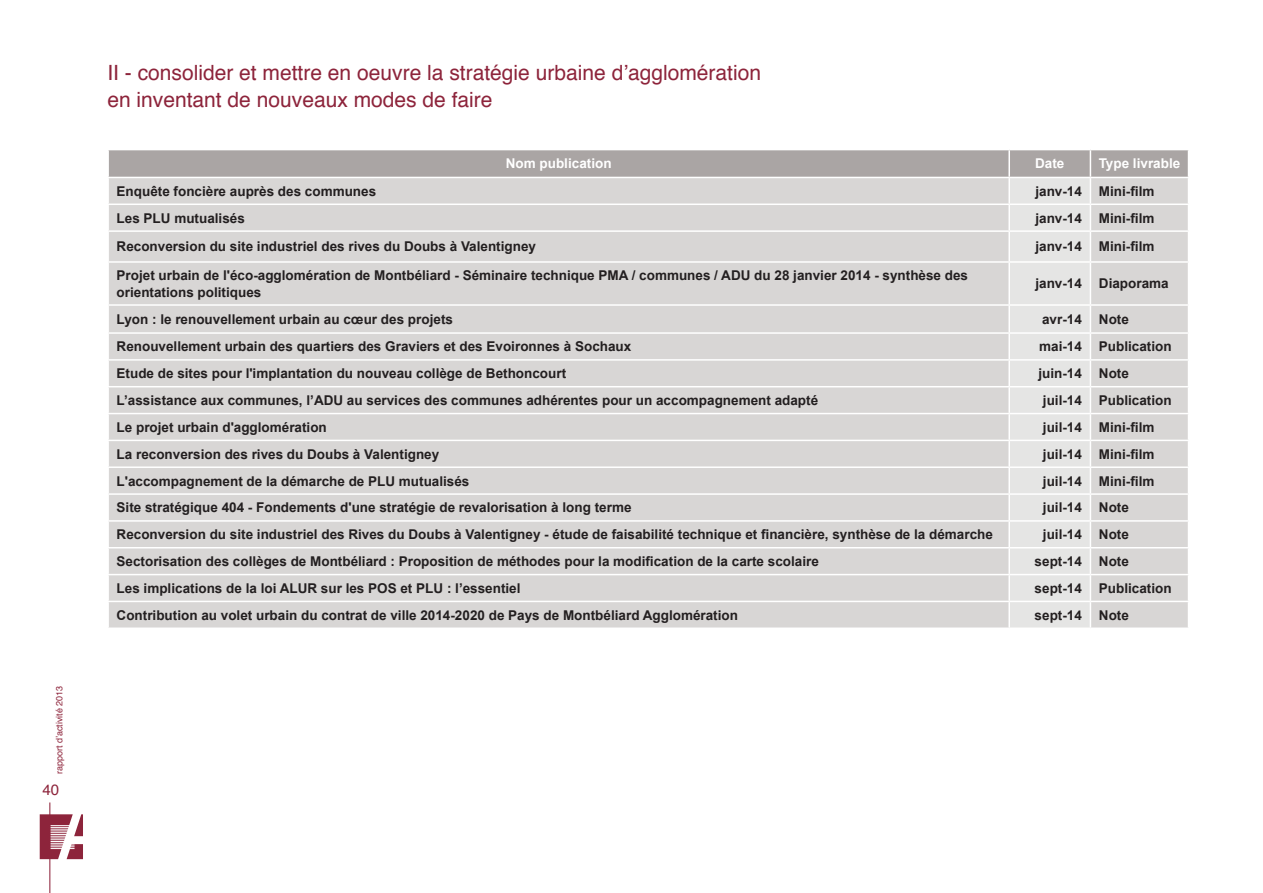
<style>
.page{position:relative;width:1263px;height:893px;background:#fff}
.page>*{position:absolute;margin:0;border:0;box-sizing:border-box;transform-origin:0 0}
.Titre_Partie_-_Somma{font:21px/27px "Helvetica";color:#8d243b}
.t1{font:15px "Helvetica";color:#8d243b}
.t2{font:700 13.5px/16.2px "Arial";color:#231f20}
.t3{font:700 13.5px "Arial";color:#fff}
.t4{font:9px "Helvetica";color:#8d243b}
</style>
<div class="page">
<svg style="left:40px;top:814px;width:43px;height:45px"></svg>
<hr style="left:49px;top:802px;width:1px;height:91px;background:#8d243b">
<svg style="left:108px;top:150px;width:1081px;height:478px;background:#d8d6d5"></svg>
<p class="t4" style="left:52px;top:774px;width:90px;rotate:-90deg">rapport d’activité 2013</p>
<p class="t1" style="left:42px;top:778px;width:18px">40</p>
<p class="Titre_Partie_-_Somma" style="left:107px;top:59px;width:655px">II - consolider et mettre en oeuvre la stratégie urbaine d’agglomération en inventant de nouveaux modes de faire</p>
<p class="t3" style="left:506px;top:155px;width:107px">Nom publication</p>
<p class="t3" style="left:1035px;top:155px;width:31px">Date</p>
<p class="t3" style="left:1099px;top:155px;width:83px">Type livrable</p>
<p class="t2" style="left:117px;top:183px;width:261px">Enquête foncière auprès des communes</p>
<p class="t2" style="left:1035px;top:183px;width:48px">janv-14</p>
<p class="t2" style="left:1099px;top:183px;width:57px">Mini-film</p>
<p class="t2" style="left:117px;top:210px;width:130px">Les PLU mutualisés</p>
<p class="t2" style="left:1035px;top:210px;width:48px">janv-14</p>
<p class="t2" style="left:1099px;top:210px;width:57px">Mini-film</p>
<p class="t2" style="left:117px;top:239px;width:421px">Reconversion du site industriel des rives du Doubs à Valentigney</p>
<p class="t2" style="left:1035px;top:239px;width:48px">janv-14</p>
<p class="t2" style="left:1099px;top:239px;width:57px">Mini-film</p>
<p class="t2" style="left:117px;top:268px;width:853px">Projet urbain de l'éco-agglomération de Montbéliard - Séminaire technique PMA / communes / ADU du 28 janvier 2014 - synthèse des orientations politiques</p>
<p class="t2" style="left:1035px;top:276px;width:48px">janv-14</p>
<p class="t2" style="left:1099px;top:276px;width:71px">Diaporama</p>
<p class="t2" style="left:117px;top:312px;width:338px">Lyon : le renouvellement urbain au cœur des projets</p>
<p class="t2" style="left:1042px;top:312px;width:41px">avr-14</p>
<p class="t2" style="left:1099px;top:312px;width:31px">Note</p>
<p class="t2" style="left:117px;top:339px;width:516px">Renouvellement urbain des quartiers des Graviers et des Evoironnes à Sochaux</p>
<p class="t2" style="left:1039px;top:339px;width:44px">mai-14</p>
<p class="t2" style="left:1099px;top:339px;width:74px">Publication</p>
<p class="t2" style="left:117px;top:366px;width:451px">Etude de sites pour l'implantation du nouveau collège de Bethoncourt</p>
<p class="t2" style="left:1038px;top:366px;width:45px">juin-14</p>
<p class="t2" style="left:1099px;top:366px;width:31px">Note</p>
<p class="t2" style="left:117px;top:393px;width:703px">L’assistance aux communes, l’ADU au services des communes adhérentes pour un accompagnement adapté</p>
<p class="t2" style="left:1043px;top:393px;width:41px">juil-14</p>
<p class="t2" style="left:1099px;top:393px;width:74px">Publication</p>
<p class="t2" style="left:117px;top:419px;width:212px">Le projet urbain d'agglomération</p>
<p class="t2" style="left:1043px;top:419px;width:41px">juil-14</p>
<p class="t2" style="left:1099px;top:419px;width:57px">Mini-film</p>
<p class="t2" style="left:117px;top:446px;width:324px">La reconversion des rives du Doubs à Valentigney</p>
<p class="t2" style="left:1043px;top:446px;width:41px">juil-14</p>
<p class="t2" style="left:1099px;top:446px;width:57px">Mini-film</p>
<p class="t2" style="left:117px;top:473px;width:354px">L'accompagnement de la démarche de PLU mutualisés</p>
<p class="t2" style="left:1043px;top:473px;width:41px">juil-14</p>
<p class="t2" style="left:1099px;top:473px;width:57px">Mini-film</p>
<p class="t2" style="left:117px;top:500px;width:516px">Site stratégique 404 - Fondements d'une stratégie de revalorisation à long terme</p>
<p class="t2" style="left:1043px;top:500px;width:41px">juil-14</p>
<p class="t2" style="left:1099px;top:500px;width:31px">Note</p>
<p class="t2" style="left:117px;top:527px;width:878px">Reconversion du site industriel des Rives du Doubs à Valentigney - étude de faisabilité technique et financière, synthèse de la démarche</p>
<p class="t2" style="left:1043px;top:527px;width:41px">juil-14</p>
<p class="t2" style="left:1099px;top:527px;width:31px">Note</p>
<p class="t2" style="left:117px;top:554px;width:704px">Sectorisation des collèges de Montbéliard : Proposition de méthodes pour la modification de la carte scolaire</p>
<p class="t2" style="left:1035px;top:554px;width:49px">sept-14</p>
<p class="t2" style="left:1099px;top:554px;width:31px">Note</p>
<p class="t2" style="left:117px;top:580px;width:405px">Les implications de la loi ALUR sur les POS et PLU : l’essentiel</p>
<p class="t2" style="left:1035px;top:580px;width:49px">sept-14</p>
<p class="t2" style="left:1099px;top:580px;width:74px">Publication</p>
<p class="t2" style="left:117px;top:607px;width:623px">Contribution au volet urbain du contrat de ville 2014-2020 de Pays de Montbéliard Agglomération</p>
<p class="t2" style="left:1035px;top:607px;width:49px">sept-14</p>
<p class="t2" style="left:1099px;top:607px;width:31px">Note</p>
</div>
